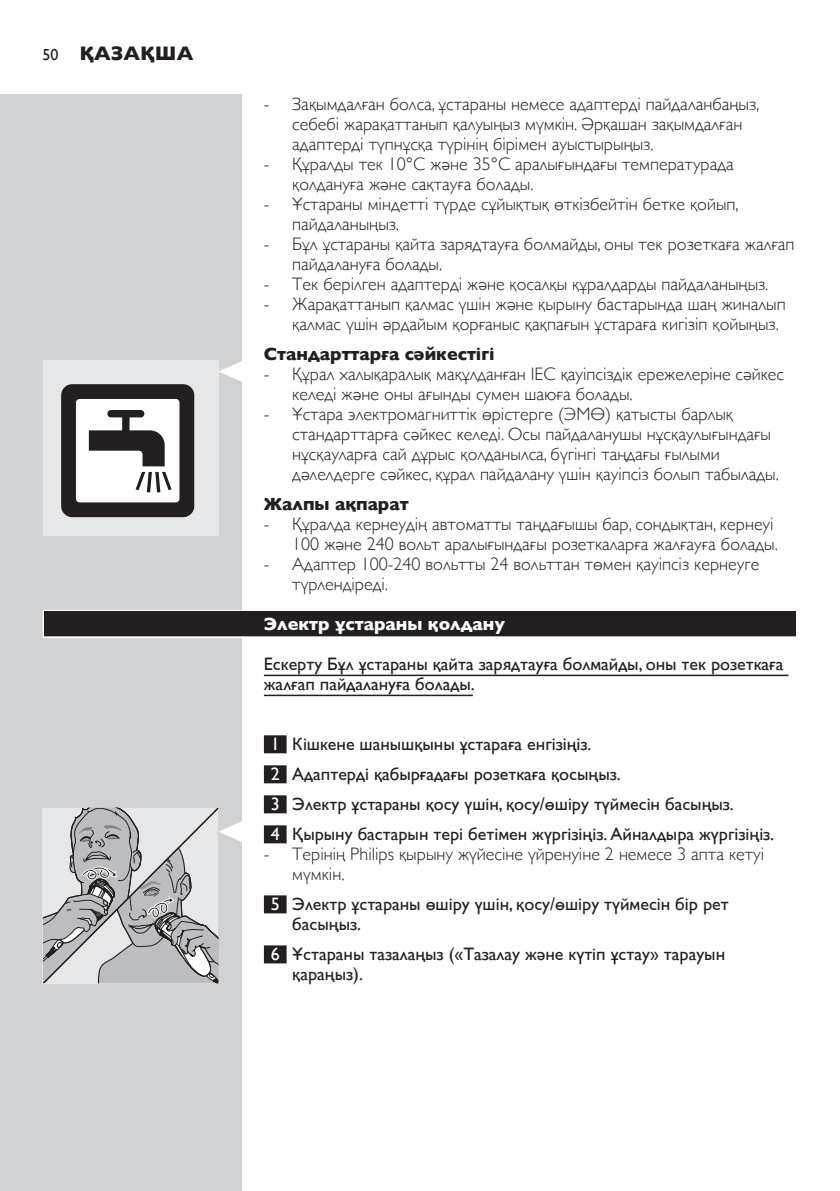
<style>
.page{position:relative;width:840px;height:1191px;background:#fff}
.page>*{position:absolute;margin:0;border:0;box-sizing:border-box;transform-origin:0 0}
.t1{font:700 20px "Gill Sans";color:#231f20}
.t2{font:300 18px/20px "Gill Sans";color:#231f20}
.t3{font:18px/20px "Gill Sans";color:#231f20}
.t4{font:700 18px "Gill Sans";color:#231f20}
.t5{font:700 18px "Gill Sans";color:#fff}
.s1{font-family:"Gill Sans Alt One WGL";font-weight:400;font-size:16px}
.s2{font-family:"Gill Sans Alt One WGL Light";font-weight:400}
.s3{color:#fff}
</style>
<div class="page">
<div style="left:0;top:95px;width:241px;height:1096px;background:#d1d2d4"></div>
<div style="left:43px;top:610px;width:754px;height:28px;background:#b2b0b1"></div>
<div style="left:44px;top:611px;width:751px;height:25px;background:#231f20"></div>
<hr style="left:264px;top:674px;width:524px;height:2px;background:#231f20">
<hr style="left:264px;top:694px;width:208px;height:2px;background:#231f20">
<div style="left:264px;top:735px;width:22px;height:18px;background:#231f20"></div>
<div style="left:264px;top:765px;width:22px;height:18px;background:#231f20"></div>
<div style="left:264px;top:795px;width:22px;height:18px;background:#231f20"></div>
<div style="left:264px;top:825px;width:22px;height:18px;background:#231f20"></div>
<div style="left:264px;top:895px;width:22px;height:18px;background:#231f20"></div>
<div style="left:264px;top:945px;width:22px;height:18px;background:#231f20"></div>
<svg style="left:218px;top:360px;width:24px;height:23px"></svg>
<div style="left:43px;top:360px;width:175px;height:176px;background:#e6e7e9"></div>
<svg style="left:61px;top:384px;width:133px;height:133px;background:#8a8889"></svg>
<svg style="left:43px;top:807px;width:199px;height:176px;background:#c1c1c3"></svg>
<p class="t1" style="left:43px;top:42px;width:152px"><span class="s1">50</span> Қазақша</p>
<p class="t2" style="left:292px;top:94px;width:468px;text-indent:-28px"><span class="s2">-</span> Зақымдалған болса, ұстараны немесе адаптерді пайдаланбаңыз, себебі жарақаттанып қалуыңыз мүмкін. Әрқашан зақымдалған адаптерді түпнұсқа түрінің бірімен ауыстырыңыз.</p>
<p class="t2" style="left:292px;top:154px;width:443px;text-indent:-28px"><span class="s2">-</span> Құралды тек 10°C және 35°C аралығындағы температурада қолдануға және сақтауға болады.</p>
<p class="t2" style="left:292px;top:194px;width:447px;text-indent:-28px"><span class="s2">-</span> Ұстараны міндетті түрде сұйықтық өткізбейтін бетке қойып, пайдаланыңыз.</p>
<p class="t2" style="left:292px;top:234px;width:503px;text-indent:-28px"><span class="s2">-</span> Бұл ұстараны қайта зарядтауға болмайды, оны тек розеткаға жалғап пайдалануға болады.</p>
<p class="t2" style="left:264px;top:274px;width:506px"><span class="s2">-</span> Тек берілген адаптерді және қосалқы құралдарды пайдаланыңыз.</p>
<p class="t2" style="left:292px;top:294px;width:494px;text-indent:-28px"><span class="s2">-</span> Жарақаттанып қалмас үшін және қырыну бастарында шаң жиналып қалмас үшін әрдайым қорғаныс қақпағын ұстараға кигізіп қойыңыз.</p>
<p class="t4" style="left:264px;top:343px;width:232px">Стандарттарға сәйкестігі</p>
<p class="t2" style="left:292px;top:364px;width:493px;text-indent:-28px"><span class="s2">-</span> Құрал халықаралық мақұлданған IEC қауіпсіздік ережелеріне сәйкес келеді және оны ағынды сумен шаюға болады.</p>
<p class="t2" style="left:292px;top:404px;width:488px;text-indent:-28px"><span class="s2">-</span> Ұстара электромагниттік өрістерге (ЭМӨ) қатысты барлық стандарттарға сәйкес келеді. Осы пайдаланушы нұсқаулығындағы нұсқауларға сай дұрыс қолданылса, бүгінгі таңдағы ғылыми дәлелдерге сәйкес, құрал пайдалану үшін қауіпсіз болып табылады.</p>
<p class="t4" style="left:264px;top:493px;width:146px">Жалпы ақпарат</p>
<p class="t2" style="left:264px;top:514px;width:515px;text-align:right"><span class="s2">-</span> Құралда кернеудің автоматты таңдағышы бар, сондықтан, кернеуі<br>100 және 240 вольт аралығындағы розеткаларға жалғауға болады.</p>
<p class="t2" style="left:292px;top:554px;width:468px;text-indent:-28px"><span class="s2">-</span> Адаптер 100-240 вольтты 24 вольттан төмен қауіпсіз кернеуге түрлендіреді.</p>
<p class="t5" style="left:264px;top:613px;width:242px">Электр ұстараны қолдану</p>
<p class="t3" style="left:264px;top:654px;width:521px">Ескерту Бұл ұстараны қайта зарядтауға болмайды, оны тек розеткаға жалғап пайдалануға болады.</p>
<p class="t3" style="left:270px;top:729px;width:504px;line-height:30px"><span class="s3">1</span> Кішкене шанышқыны ұстараға енгізіңіз.<br><span class="s3">2</span> Адаптерді қабырғадағы розеткаға қосыңыз.<br><span class="s3">3</span> Электр ұстараны қосу үшін, қосу/өшіру түймесін басыңыз.<br><span class="s3">4</span> Қырыну бастарын тері бетімен жүргізіңіз. Айналдыра жүргізіңіз.</p>
<p class="t2" style="left:292px;top:844px;width:473px;text-indent:-28px"><span class="s2">-</span> Терінің Philips қырыну жүйесіне үйренуіне 2 немесе 3 апта кетуі мүмкін.</p>
<p class="t3" style="left:292px;top:894px;width:437px;text-indent:-22px"><span class="s3">5</span> Электр ұстараны өшіру үшін, қосу/өшіру түймесін бір рет басыңыз.</p>
<p class="t3" style="left:292px;top:944px;width:434px;text-indent:-22px"><span class="s3">6</span> Ұстараны тазалаңыз («Тазалау және күтіп ұстау» тарауын қараңыз).</p>
</div>
